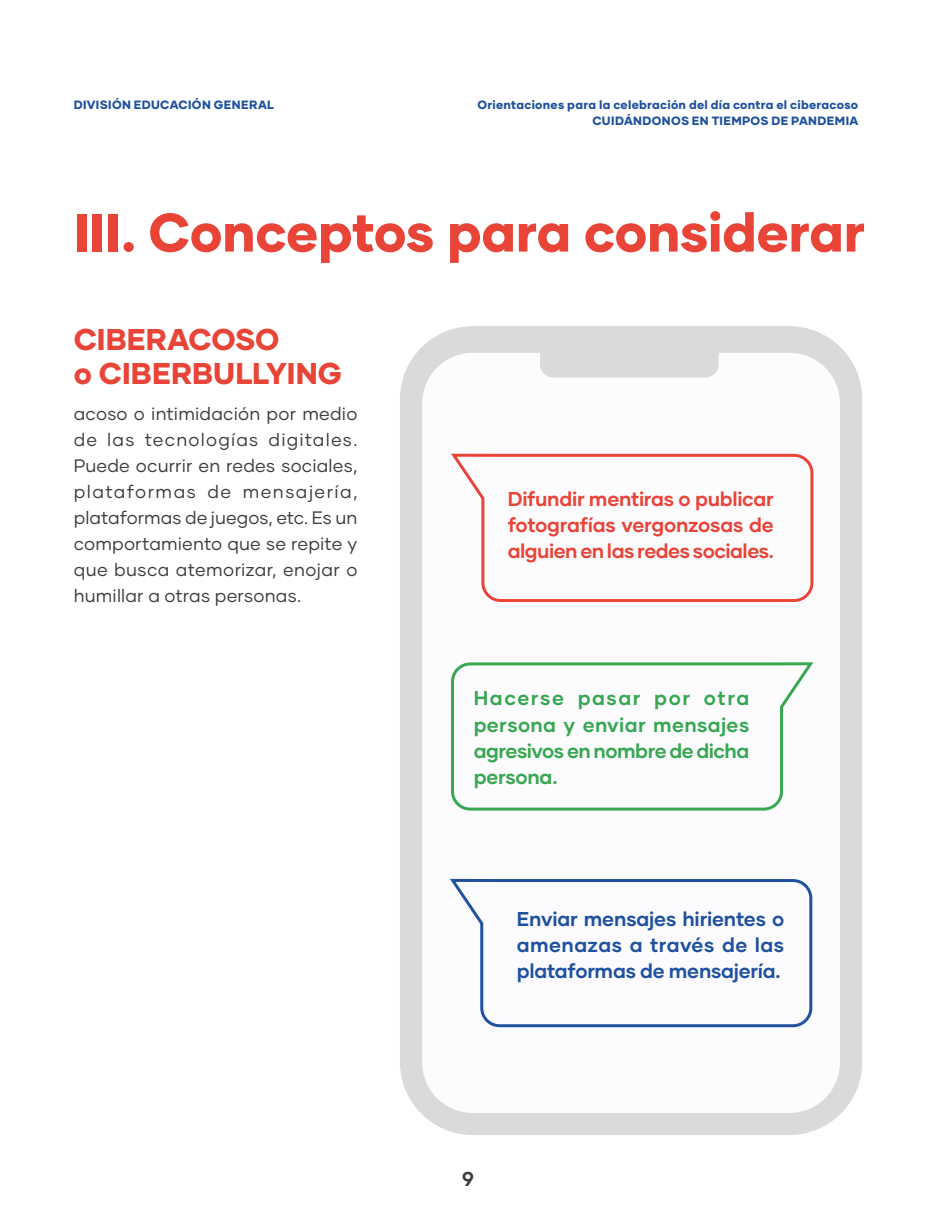
<style>
.page{position:relative;width:936px;height:1225px;background:#fff}
.page>*{position:absolute;margin:0;border:0;box-sizing:border-box;transform-origin:0 0}
.t1{font:800 54px "Gilmer";letter-spacing:-.01em;color:#e84437}
.t2{font:800 30px/34px "Gilmer";color:#e84437}
.t3{font:700 20px/26px "Gilmer";letter-spacing:-.02em;color:#e84437;text-align:justify}
.t4{font:700 20px/26px "Gilmer";letter-spacing:-.015em;color:#39a752;text-align:justify}
.t5{font:700 20px/26px "Gilmer";letter-spacing:-.01em;color:#1f519e;text-align:justify}
.t6{font:700 20px "Gilmer";color:#3c3c3b}
.t7{font:18px/26px "Gilmer";letter-spacing:.015em;color:#3c3c3b;text-align:justify}
.t8{font:800 12px/16px "Gilmer";letter-spacing:.025em;color:#1f519e;text-align:right}
</style>
<div class="page">
<div style="left:400px;top:326px;width:462px;height:809px;background:#dadada;border-radius:73px"></div>
<div style="left:422px;top:353px;width:417px;height:760px;background:#fcfcff;border-radius:50px"></div>
<div style="left:540px;top:353px;width:178px;height:24px;background:#dadada"></div>
<svg style="left:451px;top:453px;width:363px;height:149px"></svg>
<svg style="left:450px;top:878px;width:363px;height:150px"></svg>
<svg style="left:451px;top:662px;width:363px;height:149px"></svg>
<p class="t8" style="left:74px;top:97px;width:202px">DIVISIÓN EDUCACIÓN GENERAL</p>
<p class="t8" style="left:477px;top:97px;width:382px">Orientaciones para la celebración del día contra el ciberacoso<br>CUIDÁNDONOS EN TIEMPOS DE PANDEMIA</p>
<h1 class="t1" style="left:74px;top:198px;width:792px">III. Conceptos para considerar</h1>
<h2 class="t2" style="left:74px;top:322px;width:269px">CIBERACOSO<br>o CIBERBULLYING</h2>
<p class="t7" style="left:74px;top:400px;width:285px">acoso o intimidación por medio de las tecnologías digitales.<br>Puede ocurrir en redes sociales, plataformas de mensajería, plataformas de juegos, etc. Es un comportamiento que se repite y que busca atemorizar, enojar o humillar a otras personas.</p>
<p class="t3" style="left:507px;top:485px;width:268px">Difundir mentiras o publicar fotografías vergonzosas de alguien en las redes sociales.</p>
<p class="t4" style="left:473px;top:685px;width:277px">Hacerse pasar por otra persona y enviar mensajes agresivos en nombre de dicha persona.</p>
<p class="t5" style="left:517px;top:906px;width:269px">Enviar mensajes hirientes o amenazas a través de las plataformas de mensajería.</p>
<p class="t6" style="left:462px;top:1166px;width:13px">9</p>
</div>
